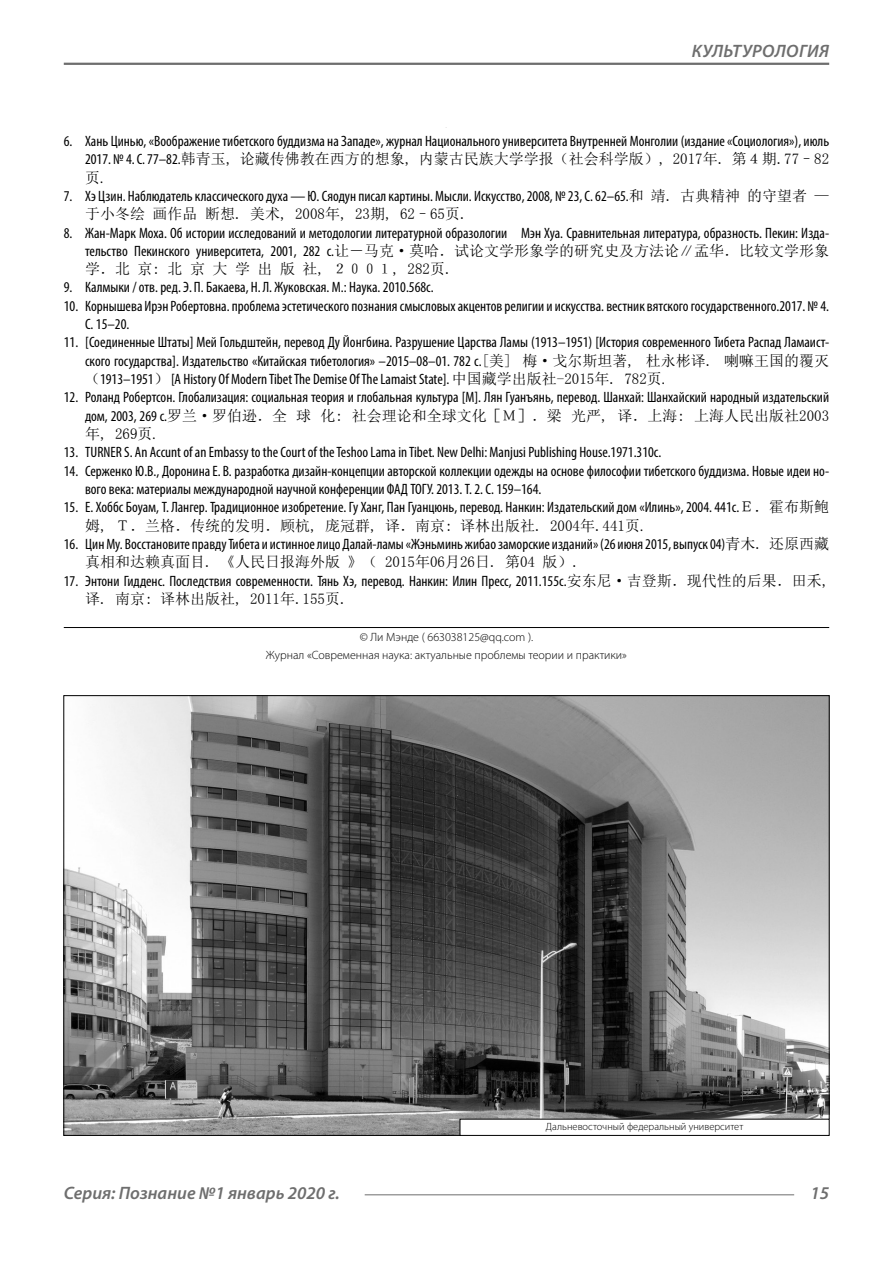
<style>
.page{position:relative;width:893px;height:1263px;background:#fff}
.page>*{position:absolute;margin:0;border:0;box-sizing:border-box;transform-origin:0 0}
.t1{font:italic 600 18px "Myriad Pro";color:#6e6e6e}
.t2{font:condensed 15px/18.3px "Myriad Pro";color:#000}
.Copy{font:300 12px/18.3px "Myriad Pro";color:#000;text-align:center}
.Author-doc{font:300 10.5px "Myriad Pro";color:#000}
.s1{font-family:"Sim Sun";font-stretch:normal}
</style>
<div class="page">
<hr style="left:64px;top:627px;width:765px;height:1px;background:#000">
<img style="left:65px;top:697px;width:763px;height:437px">
<div style="left:460px;top:1119px;width:369px;height:16px;background:#fff"></div>
<div style="left:460px;top:1119px;width:370px;height:17px;border:1px solid #000"></div>
<hr style="left:64px;top:63px;width:765px;height:2px;background:#6e6e6e">
<hr style="left:365px;top:1194px;width:429px;height:1px;background:#6e6e6e">
<p class="t1" style="left:692px;top:39px;width:73px">Культурологи</p>
<p class="t1" style="left:819px;top:39px;width:11px">я</p>
<p class="t2" style="left:85px;top:132px;width:746px;text-align:justify;text-indent:-21px">6. Хань Цинью, «Воображение тибетского буддизма на Западе», журнал Национального университета Внутренней Монголии (издание «Социология»), июль 2017. № 4. С. 77–82.<span class="s1">韩青玉, 论藏传佛教在西方的想象, 内蒙古民族大学学报（社会科学版）, 2017年. 第４期.77–82页</span>.</p>
<p class="t2" style="left:85px;top:187px;width:746px;text-indent:-21px">7. Хэ Цзин. Наблюдатель классического духа — Ю. Сяодун писал картины. Мысли. Искусство, 2008, № 23, С. 62–65.<span class="s1">和 靖. 古典精神 的守望者 —于小冬绘 画作品 断想. 美术, 2008年, 23期, 62–65页.</span></p>
<p class="t2" style="left:85px;top:223px;width:746px;text-align:justify;text-indent:-21px">8. Жан-Марк Моха. Об истории исследований и методологии литературной образологии ∥ Мэн Хуа. Сравнительная литература, образность. Пекин: Изда&shy;тельство Пекинского университета, 2001, 282 с.<span class="s1">让－马克·莫哈．试论文学形象学的研究史及方法论∥孟华．比较文学形象学．北 京: 北 京 大 学 出 版 社, ２００１, 282页.</span></p>
<p class="t2" style="left:64px;top:278px;width:371px">9. Калмыки / отв. ред. Э. П. Бакаева, Н. Л. Жуковская. М.: Наука. 2010.568с.</p>
<p class="t2" style="left:85px;top:296px;width:746px;text-indent:-21px">10. Корнышева Ирэн Робертовна. проблема эстетического познания смысловых акцентов религии и искусства. вестник вятского государственного.2017. № 4.<br>С. 15–20.</p>
<p class="t2" style="left:85px;top:333px;width:746px;text-align:justify;text-indent:-21px">11. [Соединенные Штаты] Мей Гольдштейн, перевод Ду Йонгбина. Разрушение Царства Ламы (1913–1951) [История современного Тибета Распад Ламаист&shy;ского государства]. Издательство «Китайская тибетология» –2015–08–01. 782 с.<span class="s1">[美] 梅·戈尔斯坦著, 杜永彬译. 喇嘛王国的覆灭（</span>1913–1951<span class="s1">）</span> [A History Of Modern Tibet The Demise Of The Lamaist State]. <span class="s1">中国藏学出版社-2015年. 782页</span>.</p>
<p class="t2" style="left:85px;top:388px;width:746px;text-align:justify;text-indent:-21px">12. Роланд Робертсон. Глобализация: социальная теория и глобальная культура [М]. Лян Гуанъянь, перевод. Шанхай: Шанхайский народный издательский дом, 2003, 269 с.<span class="s1">罗兰·罗伯逊．全 球 化: 社会理论和全球文化［Ｍ］．梁 光严, 译．上海: 上海人民出版社2003年, 269页</span>.</p>
<p class="t2" style="left:64px;top:443px;width:599px">13. TURNER S. An Accunt of an Embassy to the Court of the Teshoo Lama in Tibet. New Delhi: Manjusi Publishing House.1971.310c.</p>
<p class="t2" style="left:85px;top:461px;width:746px;text-indent:-21px">14. Серженко Ю.В., Доронина Е. В. разработка дизайн-концепции авторской коллекции одежды на основе философии тибетского буддизма. Новые идеи но&shy;вого века: материалы международной научной конференции ФАД ТОГУ. 2013. Т. 2. С. 159–164.</p>
<p class="t2" style="left:85px;top:498px;width:746px;text-indent:-21px">15. Е. Хоббс Боуам, Т. Лангер. Традиционное изобретение. Гу Ханг, Пан Гуанцюнь, перевод. Нанкин: Издательский дом «Илинь», 2004. 441с.<span class="s1">Ｅ．霍布斯鲍姆, Ｔ．兰格．传统的发明．顾杭, 庞冠群, 译．南京: 译林出版社. 2004年.441页</span>.</p>
<p class="t2" style="left:85px;top:535px;width:746px;text-indent:-21px">16. Цин Му. Восстановите правду Тибета и истинное лицо Далай-ламы «Жэньминь жибао заморские изданий» (26 июня 2015, выпуск 04)<span class="s1">青木. 还原西藏真相和达赖真面目. 《人民日报海外版 》（ 2015年06月26日. 第04 版）.</span></p>
<p class="t2" style="left:85px;top:571px;width:746px;text-indent:-21px">17. Энтони Гидденс. Последствия современности. Тянь Хэ, перевод. Нанкин: Илин Пресс, 2011.155с.<span class="s1">安东尼·吉登斯．现代性的后果．田禾,译. 南京: 译林出版社, 2011年.155页.</span></p>
<p class="Copy" style="left:266px;top:627px;width:363px">© Ли Мэнде ( 663038125@qq.com ).<br>Журнал «Современная наука: актуальные проблемы теории и практики»</p>
<p class="Author-doc" style="left:546px;top:1120px;width:199px">Дальневосточный федеральный университет</p>
<p class="t1" style="left:64px;top:1182px;width:278px">Серия: Познание №1 январь 2020 г.</p>
<p class="t1" style="left:810px;top:1182px;width:20px">15</p>
</div>
